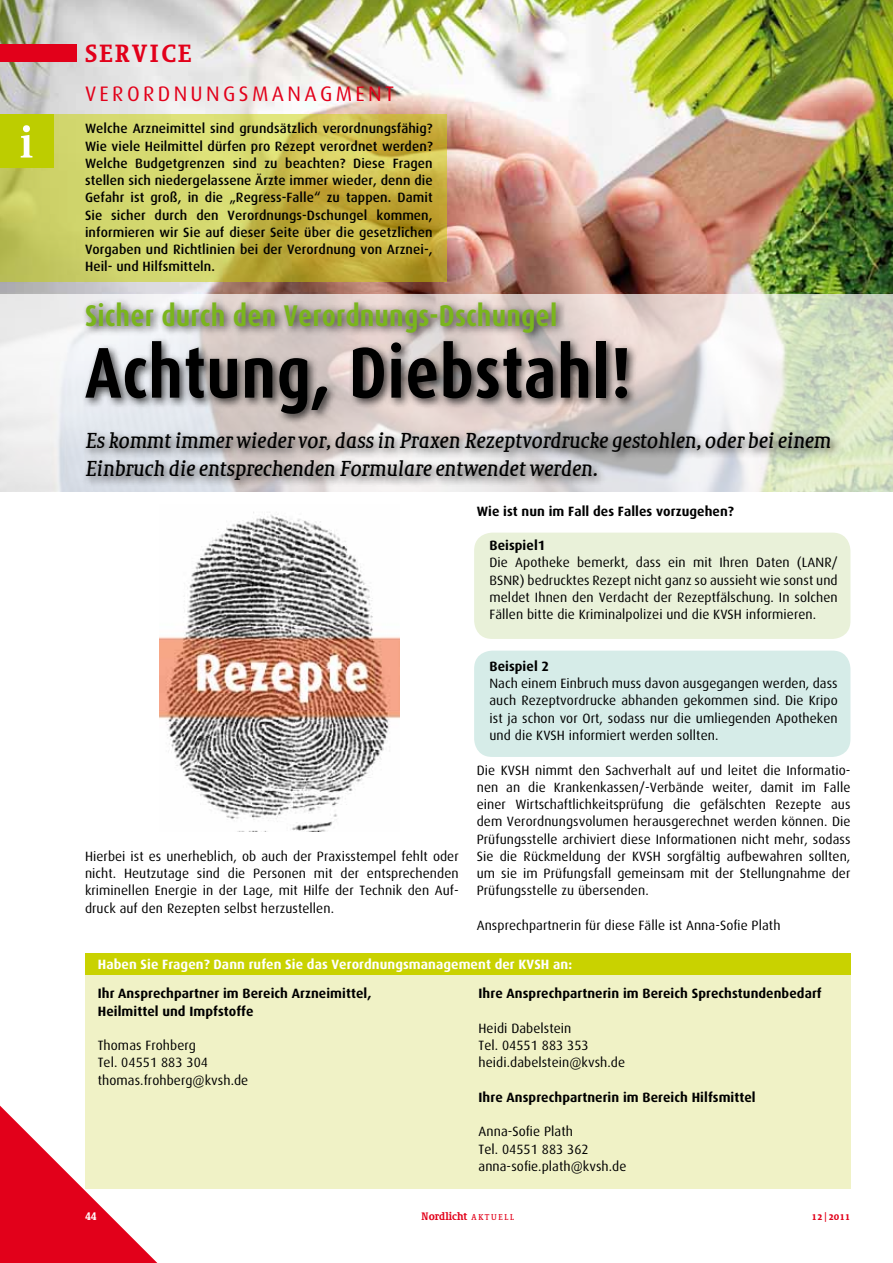
<style>
.page{position:relative;width:893px;height:1263px;background:#fff}
.page>*{position:absolute;margin:0;border:0;box-sizing:border-box;transform-origin:0 0}
.t1{font:700 72px "Dax Condensed";letter-spacing:.005em;color:#000}
.t2{font:700 30px "Dax Condensed";letter-spacing:.005em;color:#7ab51d}
.t3{font:24px "Sheriff Roman Bold Caps";color:#e2001a}
.t4{font:21px/28.5px "Sheriff Italian";letter-spacing:.005em;color:#000}
.t5{font:21px "Dax OT";color:#e2001a}
.t6{font:13.5px/17.2px "Dax OT";letter-spacing:.005em;color:#000;text-align:justify}
.t7{font:500 13.5px/17.2px "Dax OT";letter-spacing:.005em;color:#000;text-align:justify}
.t8{font:700 13.5px/17.2px "Dax OT";letter-spacing:.005em;color:#000}
.t9{font:700 13.5px "Dax OT";letter-spacing:.005em;color:#fff}
.t10{font:700 10.5px "Sheriff";color:#e2001a}
.t11{font:10.5px "Sheriff Roman Bold Caps";color:#fff}
.s1{font-weight:400;font-size:8.25px}
</style>
<div class="page">
<img style="left:0;top:0;width:893px;height:294px">
<svg style="left:0;top:115px;width:446px;height:167px;background:#cbc559"></svg>
<svg style="left:0;top:1105px;width:170px;height:158px"></svg>
<div style="left:0;top:45px;width:77px;height:17px;background:#e2001a"></div>
<div style="left:474px;top:651px;width:376px;height:106px;background:#d6ece8;border-radius:18px"></div>
<div style="left:474px;top:533px;width:376px;height:106px;background:#e9f1d9;border-radius:18px"></div>
<svg style="left:0;top:294px;width:893px;height:198px"></svg>
<div style="left:81px;top:297px;width:760px;height:194px;background:#000;opacity:.75"></div>
<div style="left:85px;top:974px;width:765px;height:214px;background:#f0f2c6"></div>
<div style="left:85px;top:953px;width:765px;height:21px;background:#c9d200"></div>
<div style="left:0;top:115px;width:53px;height:53px;background:#bdcd00"></div>
<svg style="left:21px;top:125px;width:11px;height:33px"></svg>
<img style="left:159px;top:512px;width:241px;height:319px">
<h3 class="t3" style="left:85px;top:39px;width:108px">SERVICE</h3>
<h3 class="t5" style="left:85px;top:82px;width:31px">Verordnungsmanagment</h3>
<p class="t7" style="left:85px;top:120px;width:349px">Welche Arzneimittel sind grundsätzlich verordnungsfähig?<br>Wie viele Heilmittel dürfen pro Rezept verordnet werden?<br>Welche Budgetgrenzen sind zu beachten? Diese Fragen stellen sich niedergelassene Ärzte immer wieder, denn die Gefahr ist groß, in die „Regress-Falle“ zu tappen. Damit Sie sicher durch den Verordnungs-Dschungel kommen, informieren wir Sie auf dieser Seite über die gesetzlichen Vorgaben und Richtlinien bei der Verordnung von Arznei-, Heil- und Hilfsmitteln.</p>
<h2 class="t2" style="left:85px;top:298px;width:474px">Sicher durch den Verordnungs-Dschungel</h2>
<h1 class="t1" style="left:85px;top:331px;width:547px">Achtung, Diebstahl!</h1>
<h3 class="t4" style="left:85px;top:426px;width:748px">Es kommt immer wieder vor, dass in Praxen Rezeptvordrucke gestohlen, oder bei einem<br>Einbruch die entsprechenden Formulare entwendet werden.</h3>
<p class="t6" style="left:85px;top:847px;width:375px">Hierbei ist es unerheblich, ob auch der Praxisstempel fehlt oder nicht. Heutzutage sind die Personen mit der entsprechenden kriminellen Energie in der Lage, mit Hilfe der Technik den Auf&shy;druck auf den Rezepten selbst herzustellen.</p>
<p class="t8" style="left:477px;top:502px;width:259px">Wie ist nun im Fall des Falles vorzugehen?</p>
<p class="t8" style="left:489px;top:537px;width:57px">Beispiel1</p>
<p class="t6" style="left:489px;top:554px;width:350px">Die Apotheke bemerkt, dass ein mit Ihren Daten (LANR/ BSNR) bedrucktes Rezept nicht ganz so aussieht wie sonst und meldet Ihnen den Verdacht der Rezeptfälschung. In solchen Fällen bitte die Kriminalpolizei und die KVSH informieren.</p>
<p class="t8" style="left:489px;top:658px;width:61px">Beispiel 2</p>
<p class="t6" style="left:489px;top:675px;width:350px">Nach einem Einbruch muss davon ausgegangen werden, dass auch Rezeptvordrucke abhanden gekommen sind. Die Kripo ist ja schon vor Ort, sodass nur die umliegenden Apotheken und die KVSH informiert werden sollten.</p>
<p class="t6" style="left:477px;top:761px;width:375px">Die KVSH nimmt den Sachverhalt auf und leitet die Informatio&shy;nen an die Krankenkassen/-Verbände weiter, damit im Falle einer Wirtschaftlichkeitsprüfung die gefälschten Rezepte aus dem Verordnungsvolumen herausgerechnet werden können. Die Prüfungsstelle archiviert diese Informationen nicht mehr, sodass Sie die Rückmeldung der KVSH sorgfältig aufbewahren sollten, um sie im Prüfungsfall gemeinsam mit der Stellungnahme der Prüfungsstelle zu übersenden.</p>
<p class="t6" style="left:477px;top:917px;width:305px">Ansprechpartnerin für diese Fälle ist Anna-Sofie Plath</p>
<p class="t9" style="left:98px;top:956px;width:476px">Haben Sie Fragen? Dann rufen Sie das Verordnungsmanagement der KVSH an:</p>
<p class="t8" style="left:98px;top:985px;width:275px">Ihr Ansprechpartner im Bereich Arzneimittel,<br>Heilmittel und Impfstoffe</p>
<p class="t6" style="left:98px;top:1037px;width:152px;text-align:left">Thomas Frohberg<br>Tel. 04551 883 304 thomas.frohberg@kvsh.de</p>
<p class="t8" style="left:478px;top:985px;width:345px">Ihre Ansprechpartnerin im Bereich Sprechstundenbedarf</p>
<p class="t6" style="left:478px;top:1020px;width:148px;text-align:left">Heidi Dabelstein<br>Tel. 04551 883 353 heidi.dabelstein@kvsh.de</p>
<p class="t8" style="left:478px;top:1089px;width:279px">Ihre Ansprechpartnerin im Bereich Hilfsmittel</p>
<p class="t6" style="left:478px;top:1123px;width:149px;text-align:left">Anna-Sofie Plath<br>Tel. 04551 883 362 anna-sofie.plath@kvsh.de</p>
<p class="t11" style="left:85px;top:1210px;width:13px">44</p>
<p class="t10" style="left:421px;top:1210px;width:95px">Nordlicht <span class="s1">AK T UELL</span></p>
<p class="t10" style="left:812px;top:1210px;width:40px">12 | 2011</p>
</div>
